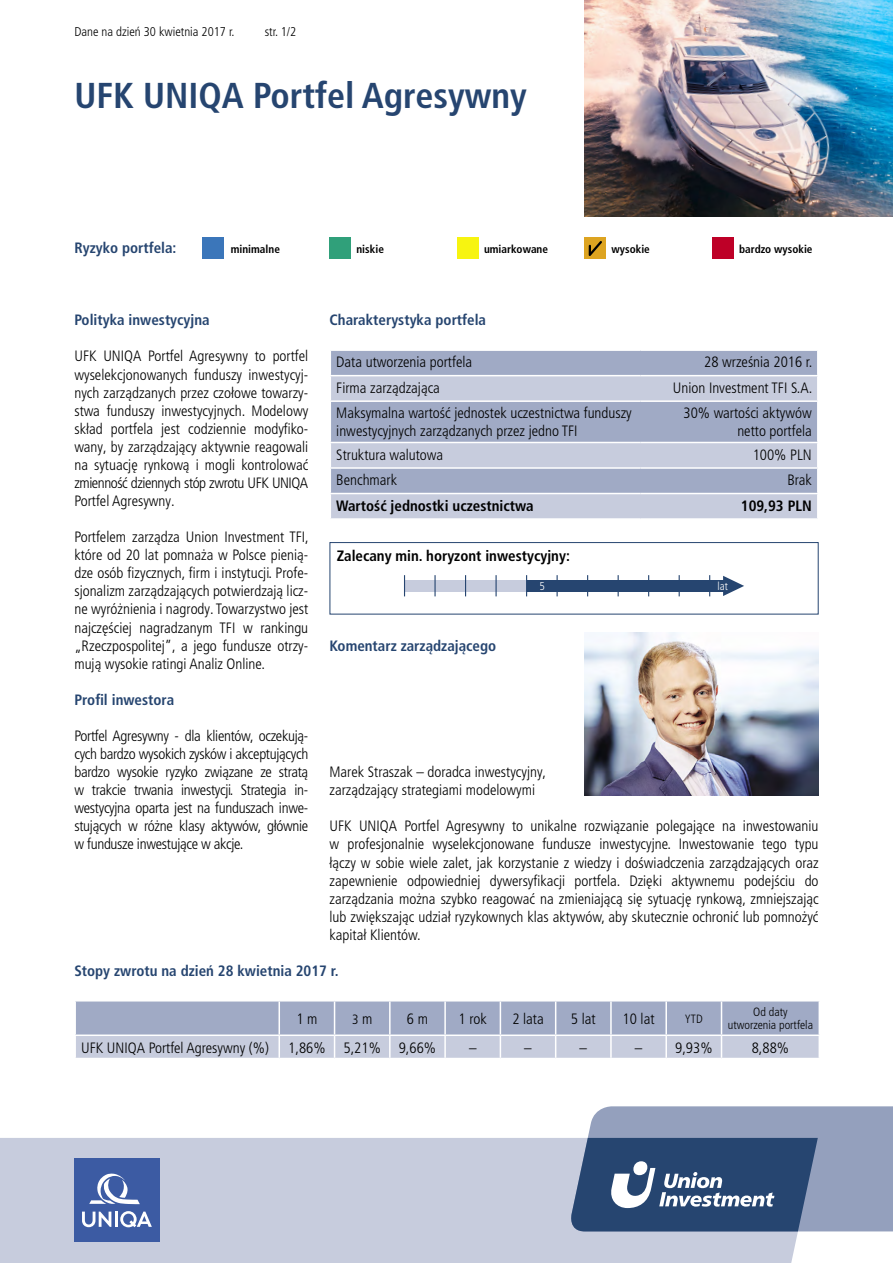
<style>
.page{position:relative;width:893px;height:1263px;background:#fff}
.page>*{position:absolute;margin:0;border:0;box-sizing:border-box;transform-origin:0 0}
.t1{font:700 condensed 36px "Frutiger LT Pro";color:#264570}
._04_Copy_10_pt{font:300 condensed 15px/18px "Frutiger LT Pro";color:#000;text-align:justify}
._03_Subhead_10_pt{font:700 condensed 15px "Frutiger LT Pro";color:#264570}
._04_Copy_10_pt-2{font:700 condensed 15px "Frutiger LT Pro";color:#000}
._04_Copy_10_pt-3{font:300 condensed 13.5px "Frutiger LT Pro";color:#000}
._07_Issue_details__p{font:300 condensed 12.75px "Frutiger LT Pro";color:#000}
._04_Copy_10_pt-4{font:300 condensed 12px/13.5px "Frutiger LT Pro";color:#000;text-align:center}
._03_Subhead_10_pt-2{font:700 condensed 11.25px "Frutiger LT Pro";color:#000}
._07_Issue_details__p-2{font:300 condensed 11.25px "Frutiger LT Pro";color:#fff}
.s1{font-size:15px}
</style>
<div class="page">
<div style="left:0;top:1138px;width:818px;height:125px;background:#c7ccdd"></div>
<svg style="left:568px;top:1106px;width:325px;height:125px"></svg>
<img style="left:585px;top:0;width:308px;height:217px">
<div style="left:74px;top:1159px;width:85px;height:83px;background:#3c5ba3"></div>
<svg style="left:82px;top:1211px;width:29px;height:16px"></svg>
<hr style="left:115px;top:1211px;width:3px;height:16px;background:#fff">
<svg style="left:120px;top:1211px;width:32px;height:16px"></svg>
<svg style="left:89px;top:1173px;width:51px;height:31px"></svg>
<div style="left:331px;top:351px;width:486px;height:24px;background:#a0aac5"></div>
<svg style="left:331px;top:376px;width:486px;height:142px;fill:#c7ccdd"></svg>
<hr style="left:330px;top:400px;width:310px;height:2px;background:#fff">
<hr style="left:640px;top:400px;width:179px;height:2px;background:#fff">
<hr style="left:330px;top:442px;width:310px;height:1px;background:#fff">
<hr style="left:640px;top:442px;width:179px;height:1px;background:#fff">
<hr style="left:330px;top:467px;width:310px;height:2px;background:#fff">
<hr style="left:640px;top:467px;width:179px;height:2px;background:#fff">
<hr style="left:330px;top:493px;width:310px;height:1px;background:#fff">
<hr style="left:640px;top:493px;width:179px;height:1px;background:#fff">
<img style="left:585px;top:632px;width:234px;height:163px">
<svg style="left:75px;top:1001px;width:744px;height:57px"></svg>
<div style="left:202px;top:238px;width:21px;height:21px;background:#3b76ba"></div>
<div style="left:330px;top:238px;width:21px;height:21px;background:#30a07a"></div>
<div style="left:457px;top:238px;width:21px;height:21px;background:#f7f410"></div>
<div style="left:585px;top:238px;width:21px;height:21px;background:#dda421"></div>
<svg style="left:589px;top:241px;width:13px;height:15px"></svg>
<div style="left:712px;top:238px;width:21px;height:21px;background:#be0027"></div>
<div style="left:330px;top:542px;width:489px;height:72px;border:1px solid #264570"></div>
<div style="left:404px;top:580px;width:320px;height:11px;background:#264570"></div>
<div style="left:404px;top:580px;width:123px;height:11px;background:#c7ccdd"></div>
<svg style="left:723px;top:576px;width:21px;height:20px"></svg>
<svg style="left:404px;top:575px;width:1px;height:21px"></svg>
<hr style="left:434px;top:575px;width:2px;height:21px;background:#264570">
<svg style="left:465px;top:575px;width:1px;height:21px"></svg>
<hr style="left:495px;top:575px;width:2px;height:21px;background:#264570">
<svg style="left:526px;top:575px;width:1px;height:21px"></svg>
<p class="_07_Issue_details__p" style="left:74px;top:24px;width:162px">Dane na dzień 30 kwietnia 2017 r.</p>
<p class="_07_Issue_details__p" style="left:265px;top:24px;width:33px">str. 1/2</p>
<h1 class="t1" style="left:74px;top:75px;width:454px">UFK UNIQA Portfel Agresywny</h1>
<p class="_03_Subhead_10_pt" style="left:74px;top:239px;width:104px">Ryzyko portfela:</p>
<p class="_03_Subhead_10_pt-2" style="left:231px;top:242px;width:51px">minimalne</p>
<p class="_03_Subhead_10_pt-2" style="left:356px;top:242px;width:29px">niskie</p>
<p class="_03_Subhead_10_pt-2" style="left:484px;top:242px;width:66px">umiarkowane</p>
<p class="_03_Subhead_10_pt-2" style="left:612px;top:242px;width:40px">wysokie</p>
<p class="_03_Subhead_10_pt-2" style="left:739px;top:242px;width:75px">bardzo wysokie</p>
<p class="_03_Subhead_10_pt" style="left:330px;top:311px;width:158px">Charakterystyka portfela</p>
<p class="_04_Copy_10_pt" style="left:336px;top:353px;width:137px">Data utworzenia portfela</p>
<p class="_04_Copy_10_pt" style="left:704px;top:353px;width:110px">28 września 2016 r.</p>
<p class="_04_Copy_10_pt" style="left:336px;top:379px;width:105px">Firma zarządzająca</p>
<p class="_04_Copy_10_pt" style="left:673px;top:379px;width:141px">Union Investment TFI S.A.</p>
<p class="_04_Copy_10_pt" style="left:336px;top:404px;width:297px">Maksymalna wartość jednostek uczestnictwa funduszy inwestycyjnych zarządzanych przez jedno TFI</p>
<p class="_04_Copy_10_pt" style="left:683px;top:404px;width:130px;text-align:right">30% wartości aktywów netto portfela</p>
<p class="_04_Copy_10_pt" style="left:336px;top:446px;width:108px">Struktura walutowa</p>
<p class="_04_Copy_10_pt" style="left:753px;top:446px;width:61px">100% PLN</p>
<p class="_04_Copy_10_pt" style="left:336px;top:471px;width:62px">Benchmark</p>
<p class="_04_Copy_10_pt" style="left:787px;top:471px;width:26px">Brak</p>
<p class="_04_Copy_10_pt-2" style="left:336px;top:497px;width:199px">Wartość jednostki uczestnictwa</p>
<p class="_04_Copy_10_pt-2" style="left:741px;top:497px;width:72px">109,93 PLN</p>
<p class="_03_Subhead_10_pt" style="left:74px;top:311px;width:137px">Polityka inwestycyjna</p>
<p class="_04_Copy_10_pt" style="left:74px;top:347px;width:235px">UFK UNIQA Portfel Agresywny to portfel wyselekcjonowanych funduszy inwestycyj&shy;nych zarządzanych przez czołowe towarzy&shy;stwa funduszy inwestycyjnych. Modelowy skład portfela jest codziennie modyfiko&shy;wany, by zarządzający aktywnie reagowali na sytuację rynkową i mogli kontrolować zmienność dziennych stóp zwrotu UFK UNIQA Portfel Agresywny.</p>
<p class="_04_Copy_10_pt" style="left:74px;top:528px;width:236px">Portfelem zarządza Union Investment TFI, które od 20 lat pomnaża w Polsce pienią&shy;dze osób fizycznych, firm i instytucji. Profe&shy;sjonalizm zarządzających potwierdzają licz&shy;ne wyróżnienia i nagrody. Towarzystwo jest najczęściej nagradzanym TFI w rankingu „Rzeczpospolitej”, a jego fundusze otrzy&shy;mują wysokie ratingi Analiz Online.</p>
<p class="_03_Subhead_10_pt" style="left:74px;top:691px;width:101px">Profil inwestora</p>
<p class="_04_Copy_10_pt" style="left:74px;top:727px;width:235px">Portfel Agresywny - dla klientów, oczekują&shy;cych bardzo wysokich zysków i akceptujących bardzo wysokie ryzyko związane ze stratą w trakcie trwania inwestycji. Strategia in&shy;westycyjna oparta jest na funduszach inwe&shy;stujących w różne klasy aktywów, głównie w fundusze inwestujące w akcje.</p>
<p class="_04_Copy_10_pt-2" style="left:337px;top:546px;width:235px">Zalecany min. horyzont inwestycyjny:</p>
<p class="_07_Issue_details__p-2" style="left:539px;top:580px;width:7px">5</p>
<p class="_07_Issue_details__p-2" style="left:717px;top:579px;width:12px">lat</p>
<p class="_03_Subhead_10_pt" style="left:330px;top:636px;width:168px">Komentarz zarządzającego</p>
<p class="_04_Copy_10_pt" style="left:330px;top:763px;width:218px">Marek Straszak – doradca inwestycyjny,</p>
<p class="_04_Copy_10_pt" style="left:330px;top:781px;width:207px">zarządzający strategiami modelowymi</p>
<p class="_04_Copy_10_pt" style="left:330px;top:817px;width:491px">UFK UNIQA Portfel Agresywny to unikalne rozwiązanie polegające na inwestowaniu w profesjonalnie wyselekcjonowane fundusze inwestycyjne. Inwestowanie tego typu łączy w sobie wiele zalet, jak korzystanie z wiedzy i doświadczenia zarządzających oraz zapewnienie odpowiedniej dywersyfikacji portfela. Dzięki aktywnemu podejściu do zarządzania można szybko reagować na zmieniającą się sytuację rynkową, zmniejszając lub zwiększając udział ryzykownych klas aktywów, aby skutecznie ochronić lub pomnożyć kapitał Klientów.</p>
<p class="_03_Subhead_10_pt" style="left:74px;top:962px;width:266px">Stopy zwrotu na dzień 28 kwietnia 2017 r.</p>
<p class="_04_Copy_10_pt" style="left:296px;top:1010px;width:23px">1 m</p>
<p class="_04_Copy_10_pt-3" style="left:352px;top:1011px;width:22px">3 <span class="s1">m</span></p>
<p class="_04_Copy_10_pt" style="left:407px;top:1010px;width:23px">6 m</p>
<p class="_04_Copy_10_pt" style="left:459px;top:1010px;width:30px">1 rok</p>
<p class="_04_Copy_10_pt" style="left:512px;top:1010px;width:33px">2 lata</p>
<p class="_04_Copy_10_pt" style="left:571px;top:1010px;width:26px">5 lat</p>
<p class="_04_Copy_10_pt" style="left:623px;top:1010px;width:33px">10 lat</p>
<p class="_04_Copy_10_pt-4" style="left:685px;top:1012px;width:19px">YTD</p>
<p class="_04_Copy_10_pt-4" style="left:728px;top:1005px;width:87px">Od daty utworzenia portfela</p>
<p class="_04_Copy_10_pt" style="left:81px;top:1038px;width:189px">UFK UNIQA Portfel Agresywny (%)</p>
<p class="_04_Copy_10_pt" style="left:288px;top:1038px;width:39px">1,86%</p>
<p class="_04_Copy_10_pt" style="left:343px;top:1038px;width:39px">5,21%</p>
<p class="_04_Copy_10_pt" style="left:399px;top:1038px;width:39px">9,66%</p>
<p class="_04_Copy_10_pt" style="left:469px;top:1038px;width:9px">–</p>
<p class="_04_Copy_10_pt" style="left:524px;top:1038px;width:9px">–</p>
<p class="_04_Copy_10_pt" style="left:580px;top:1038px;width:9px">–</p>
<p class="_04_Copy_10_pt" style="left:635px;top:1038px;width:9px">–</p>
<p class="_04_Copy_10_pt" style="left:675px;top:1038px;width:39px">9,93%</p>
<p class="_04_Copy_10_pt" style="left:752px;top:1038px;width:39px">8,88%</p>
</div>
